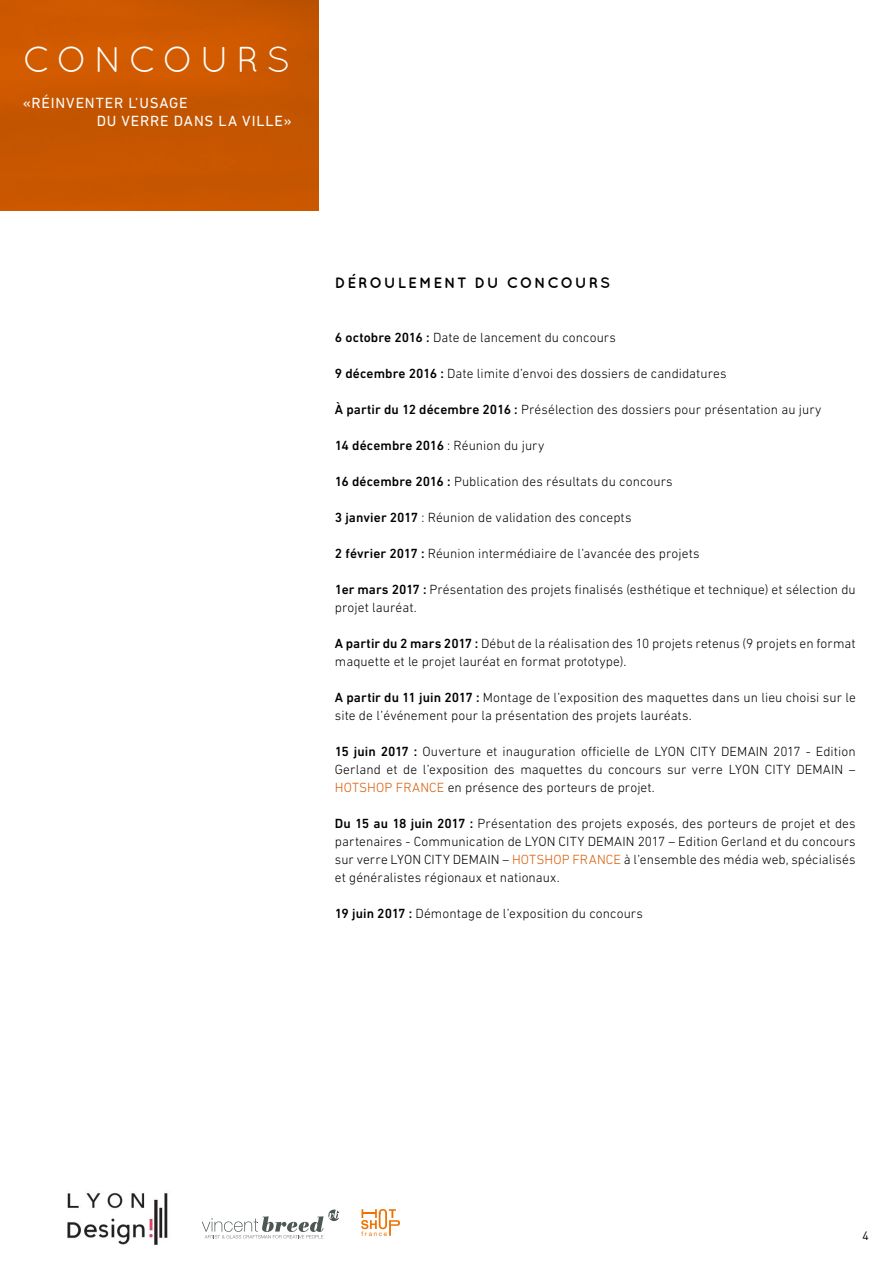
<style>
.page{position:relative;width:893px;height:1263px;background:#fff}
.page>*{position:absolute;margin:0;border:0;box-sizing:border-box;transform-origin:0 0}
.t1{font:36px "Quicksand";letter-spacing:.195em;color:#fff}
.t2{font:27px "Quicksand";letter-spacing:.195em;color:#fff}
.t3{font:15px "DIN Next LT Pro";letter-spacing:.055em;color:#fff}
.t4{font:700 15px "Quicksand";letter-spacing:.115em;color:#000}
.t5{font:300 13.5px/18px "DIN Next LT Pro";letter-spacing:.005em;color:#000}
.t6{font:500 13.5px "DIN Next LT Pro";letter-spacing:.01em;color:#000}
.t7{font:12px "DIN";color:#000}
.t8{font:6.45px "Helvetica Neue";letter-spacing:.25em;color:#ee7203}
.s1{font-weight:500}
.s2{font-weight:300}
.s3{color:#d85b07}
</style>
<div class="page">
<svg style="left:361px;top:1209px;width:39px;height:27px"></svg>
<svg style="left:202px;top:1209px;width:137px;height:29px"></svg>
<img style="left:67px;top:1192px;width:101px;height:53px">
<img style="left:0;top:0;width:318px;height:211px">
<p class="t1" style="left:23px;top:39px;width:269px">CONCOURS</p>
<p class="t3" style="left:23px;top:94px;width:167px">«RÉINVENTER L’USAGE</p>
<p class="t3" style="left:97px;top:112px;width:197px">DU VERRE DANS LA VILLE»</p>
<h2 class="t2" style="left:38px;top:83px;width:203px">CONCOURS</h2>
<p class="t4" style="left:335px;top:274px;width:277px">DÉROULEMENT DU CONCOURS</p>
<p class="t5" style="left:335px;top:328px;width:283px"><span class="s1">6 octobre 2016 :</span> Date de lancement du concours</p>
<p class="t5" style="left:335px;top:364px;width:393px"><span class="s1">9 décembre 2016 :</span> Date limite d’envoi des dossiers de candidatures</p>
<p class="t5" style="left:335px;top:400px;width:488px"><span class="s1">À partir du 12 décembre 2016 :</span> Présélection des dossiers pour présentation au jury</p>
<p class="t6" style="left:335px;top:438px;width:211px">14 décembre 2016 <span class="s2">: Réunion du jury</span></p>
<p class="t5" style="left:335px;top:472px;width:339px"><span class="s1">16 décembre 2016 :</span> Publication des résultats du concours</p>
<p class="t5" style="left:335px;top:508px;width:298px"><span class="s1">3 janvier 2017</span> : Réunion de validation des concepts</p>
<p class="t5" style="left:335px;top:544px;width:366px"><span class="s1">2 février 2017 :</span> Réunion intermédiaire de l’avancée des projets</p>
<p class="t5" style="left:335px;top:580px;width:522px"><span class="s1">1er mars 2017 :</span> Présentation des projets finalisés (esthétique et technique) et sélection du projet lauréat.</p>
<p class="t5" style="left:335px;top:634px;width:522px"><span class="s1">A partir du 2 mars 2017 :</span> Début de la réalisation des 10 projets retenus (9 projets en format maquette et le projet lauréat en format prototype).</p>
<p class="t5" style="left:335px;top:688px;width:522px"><span class="s1">A partir du 11 juin 2017 :</span> Montage de l’exposition des maquettes dans un lieu choisi sur le site de l’événement pour la présentation des projets lauréats.</p>
<p class="t5" style="left:335px;top:742px;width:522px;text-align:justify"><span class="s1">15 juin 2017 :</span> Ouverture et inauguration officielle de LYON CITY DEMAIN 2017 - Edition Gerland et de l’exposition des maquettes du concours sur verre LYON CITY DEMAIN – <span class="s3">HOTSHOP FRANCE</span> en présence des porteurs de projet.</p>
<p class="t5" style="left:335px;top:814px;width:522px;text-align:justify"><span class="s1">Du 15 au 18 juin 2017 :</span> Présentation des projets exposés, des porteurs de projet et des partenaires - Communication de LYON CITY DEMAIN 2017 – Edition Gerland et du concours sur verre LYON CITY DEMAIN – <span class="s3">HOTSHOP FRANCE</span> à l’ensemble des média web, spécialisés et généralistes régionaux et nationaux.</p>
<p class="t5" style="left:335px;top:904px;width:310px"><span class="s1">19 juin 2017 :</span> Démontage de l’exposition du concours</p>
<p class="t8" style="left:361px;top:1229px;width:27px">france</p>
<p class="t7" style="left:863px;top:1228px;width:8px">4</p>
</div>
